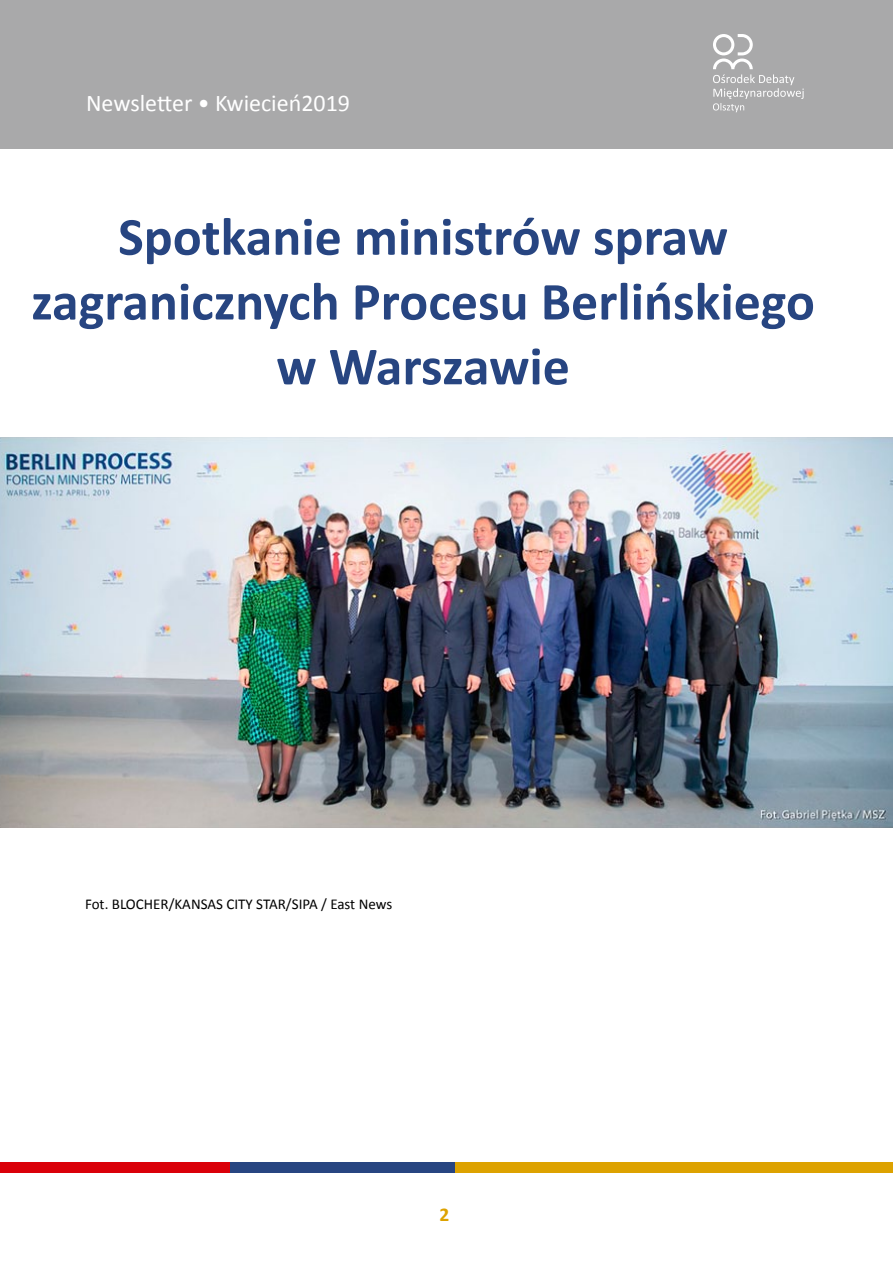
<style>
.page{position:relative;width:893px;height:1263px;background:#fff}
.page>*{position:absolute;margin:0;border:0;box-sizing:border-box;transform-origin:0 0}
.t1{font:700 54px/64.8px "Calibri";color:#274581;text-align:center}
.t2{font:24px "Calibri";color:#fff}
.t3{font:700 19.5px "Calibri";color:#dda200}
.t4{font:15px "Calibri";letter-spacing:-.005em;color:#000}
</style>
<div class="page">
<div style="left:0;top:0;width:893px;height:149px;background:#a9a9aa"></div>
<svg style="left:713px;top:34px;width:91px;height:78px"></svg>
<div style="left:455px;top:1162px;width:438px;height:10px;background:#dda200"></div>
<div style="left:230px;top:1162px;width:225px;height:10px;background:#274581"></div>
<div style="left:0;top:1162px;width:230px;height:10px;background:#da0009"></div>
<img style="left:0;top:437px;width:893px;height:391px">
<p class="t2" style="left:86px;top:88px;width:265px">Newsletter • Kwiecień2019</p>
<p class="t1" style="left:31px;top:202px;width:785px">Spotkanie ministrów spraw zagranicznych Procesu Berlińskiego w Warszawie</p>
<p class="t4" style="left:85px;top:895px;width:44px">Fot. BLOCHER</p>
<p class="t4" style="left:169px;top:895px;width:66px">/KANSAS CITY</p>
<p class="t4" style="left:256px;top:895px;width:138px">STAR/SIPA / East News</p>
<p class="t3" style="left:439px;top:1203px;width:11px">2</p>
</div>
